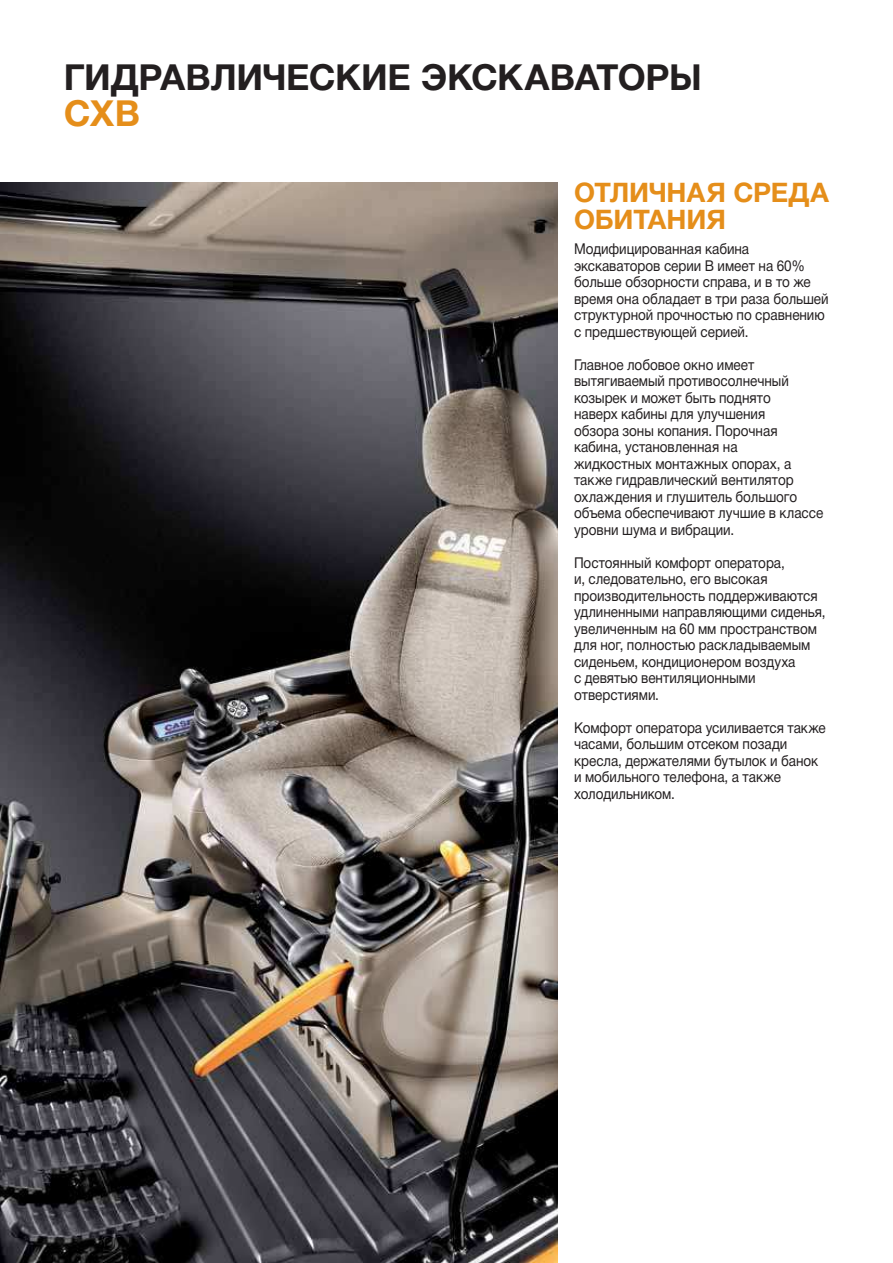
<style>
.page{position:relative;width:893px;height:1263px;background:#fff}
.page>*{position:absolute;margin:0;border:0;box-sizing:border-box;transform-origin:0 0}
.t1{font:700 36px "Helvetica Neue Cyr";letter-spacing:-.015em;color:#231f20}
.t2{font:700 36px "Helvetica Neue Cyr";color:#e58e1a}
.t3{font:700 27px/27px "Helvetica Neue Cyr";letter-spacing:-.01em;color:#e58e1a}
.t4{font:15px/16.5px "Helvetica Neue Cyr";letter-spacing:-.005em;color:#231f20;scale:.9 1}
</style>
<div class="page">
<img style="left:0;top:183px;width:557px;height:1080px">
<h1 class="t1" style="left:64px;top:57px;width:639px">ГИДРАВЛИЧЕСКИЕ ЭКСКАВАТОРЫ</h1>
<h1 class="t2" style="left:64px;top:93px;width:78px">CXB</h1>
<h2 class="t3" style="left:574px;top:179px;width:256px">ОТЛИЧНАЯ СРЕДА<br>ОБИТАНИЯ</h2>
<p class="t4" style="left:574px;top:242px;width:284px">Модифицированная кабина экскаваторов серии B имеет на 60% больше обзорности справа, и в то же время она обладает в три раза большей структурной прочностью по сравнению с предшествующей серией.</p>
<p class="t4" style="left:574px;top:358px;width:278px">Главное лобовое окно имеет вытягиваемый противосолнечный козырек и может быть поднято<br>наверх кабины для улучшения<br>обзора зоны копания. Порочная кабина, установленная на<br>жидкостных монтажных опорах, а также гидравлический вентилятор охлаждения и глушитель большого объема обеспечивают лучшие в классе уровни шума и вибрации.</p>
<p class="t4" style="left:574px;top:556px;width:281px">Постоянный комфорт оператора,<br>и, следовательно, его высокая производительность поддерживаются удлиненными направляющими сиденья, увеличенным на 60 мм пространством для ног, полностью раскладываемым сиденьем, кондиционером воздуха<br>с девятью вентиляционными отверстиями.</p>
<p class="t4" style="left:574px;top:721px;width:281px">Комфорт оператора усиливается также часами, большим отсеком позади кресла, держателями бутылок и банок и мобильного телефона, а также холодильником.</p>
</div>
